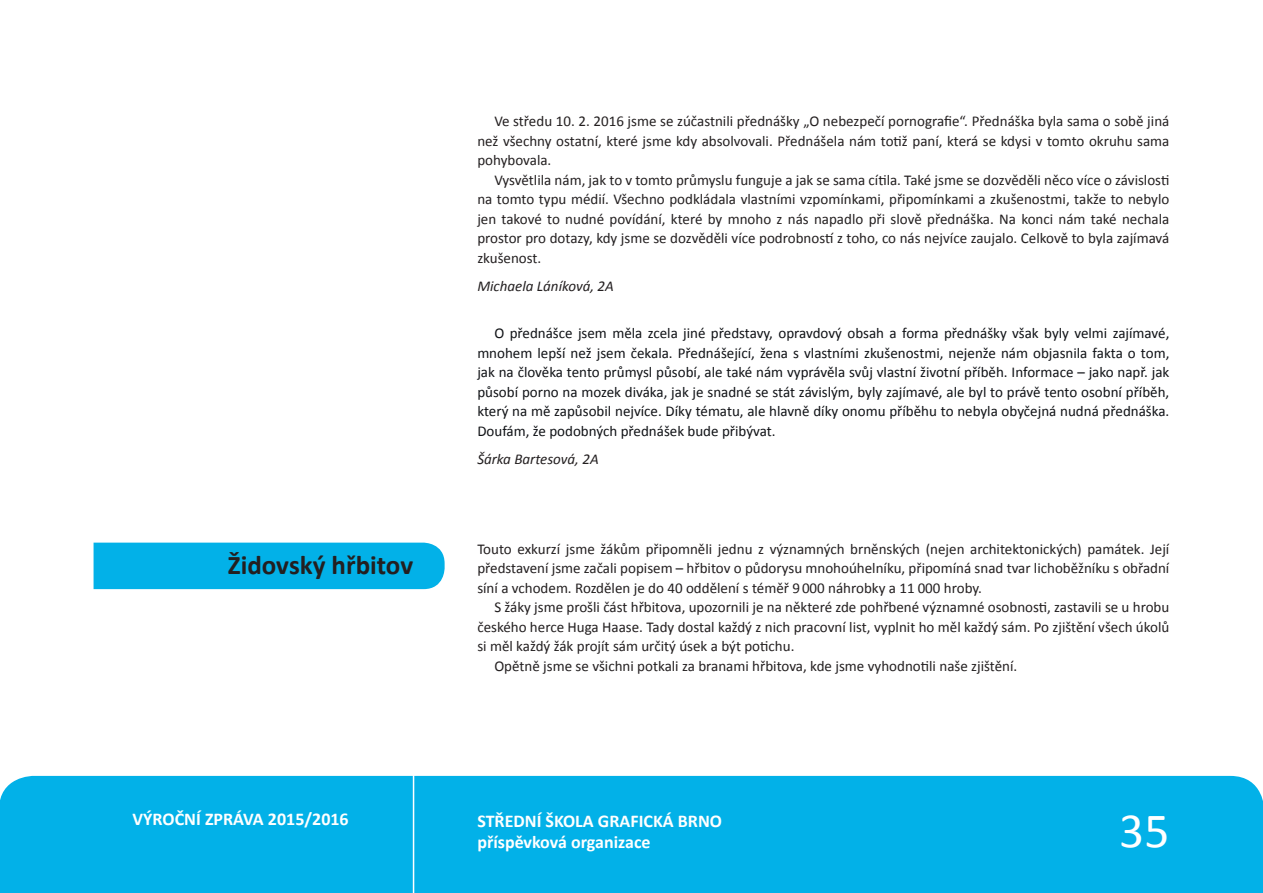
<style>
.page{position:relative;width:1263px;height:893px;background:#fff}
.page>*{position:absolute;margin:0;border:0;box-sizing:border-box;transform-origin:0 0}
.t1{font:49.5px "Calibri";color:#fff}
.nadpis{font:700 27px "Calibri";color:#231f20}
.t2{font:700 18px/21.6px "Calibri";color:#fff}
.zákl__text{font:15px/19.5px "Calibri";color:#231f20;text-align:justify}
.zákl__text-2{font:15px/19.5px "Calibri";color:#101216;text-align:justify}
.zákl__text-3{font:italic 15px "Calibri";color:#231f20}
</style>
<div class="page">
<div style="left:0;top:776px;width:1263px;height:117px;background:#02b1e8"></div>
<hr style="left:413px;top:773px;width:1px;height:120px;background:#fff">
<div style="left:94px;top:543px;width:351px;height:46px;background:#02b1e8"></div>
<p class="nadpis" style="left:228px;top:547px;width:187px">Židovský hřbitov</p>
<p class="zákl__text" style="left:477px;top:111px;width:694px;text-indent:17px">Ve středu 10. 2. 2016 jsme se zúčastnili přednášky „O nebezpečí pornografie“. Přednáška byla sama o sobě jiná než všechny ostatní, které jsme kdy absolvovali. Přednášela nám totiž paní, která se kdysi v tomto okruhu sama pohybovala.</p>
<p class="zákl__text" style="left:477px;top:170px;width:694px;text-indent:17px">Vysvětlila nám, jak to v tomto průmyslu funguje a jak se sama cítila. Také jsme se dozvěděli něco více o závislosti na tomto typu médií. Všechno podkládala vlastními vzpomínkami, připomínkami a zkušenostmi, takže to nebylo jen takové to nudné povídání, které by mnoho z nás napadlo při slově přednáška. Na konci nám také nechala prostor pro dotazy, kdy jsme se dozvěděli více podrobností z toho, co nás nejvíce zaujalo. Celkově to byla zajímavá zkušenost.</p>
<p class="zákl__text-3" style="left:477px;top:275px;width:138px">Michaela Láníková, 2A</p>
<p class="zákl__text-2" style="left:477px;top:323px;width:694px;text-indent:17px">O přednášce jsem měla zcela jiné představy, opravdový obsah a forma přednášky však byly velmi zajímavé, mnohem lepší než jsem čekala. Přednášející, žena s vlastními zkušenostmi, nejenže nám objasnila fakta o tom, jak na člověka tento průmysl působí, ale také nám vyprávěla svůj vlastní životní příběh. Informace – jako např. jak působí porno na mozek diváka, jak je snadné se stát závislým, byly zajímavé, ale byl to právě tento osobní příběh, který na mě zapůsobil nejvíce. Díky tématu, ale hlavně díky onomu příběhu to nebyla obyčejná nudná přednáška.<br>Doufám, že podobných přednášek bude přibývat.</p>
<p class="zákl__text-3" style="left:477px;top:448px;width:123px">Šárka Bartesová, 2A</p>
<p class="zákl__text" style="left:477px;top:539px;width:693px">Touto exkurzí jsme žákům připomněli jednu z významných brněnských (nejen architektonických) památek. Její představení jsme začali popisem – hřbitov o půdorysu mnohoúhelníku, připomíná snad tvar lichoběžníku s obřadní síní a vchodem. Rozdělen je do 40 oddělení s téměř 9 000 náhrobky a 11 000 hroby.</p>
<p class="zákl__text" style="left:477px;top:598px;width:693px;text-indent:17px">S žáky jsme prošli část hřbitova, upozornili je na některé zde pohřbené významné osobnosti, zastavili se u hrobu českého herce Huga Haase. Tady dostal každý z nich pracovní list, vyplnit ho měl každý sám. Po zjištění všech úkolů si měl každý žák projít sám určitý úsek a být potichu.</p>
<p class="zákl__text" style="left:494px;top:656px;width:524px">Opětně jsme se všichni potkali za branami hřbitova, kde jsme vyhodnotili naše zjištění.</p>
<p class="t2" style="left:133px;top:808px;width:218px">VÝROČNÍ ZPRÁVA 2015/2016</p>
<h1 class="t1" style="left:1119px;top:799px;width:52px">35</h1>
<p class="t2" style="left:477px;top:810px;width:246px">STŘEDNÍ ŠKOLA GRAFICKÁ BRNO příspěvková organizace</p>
</div>
